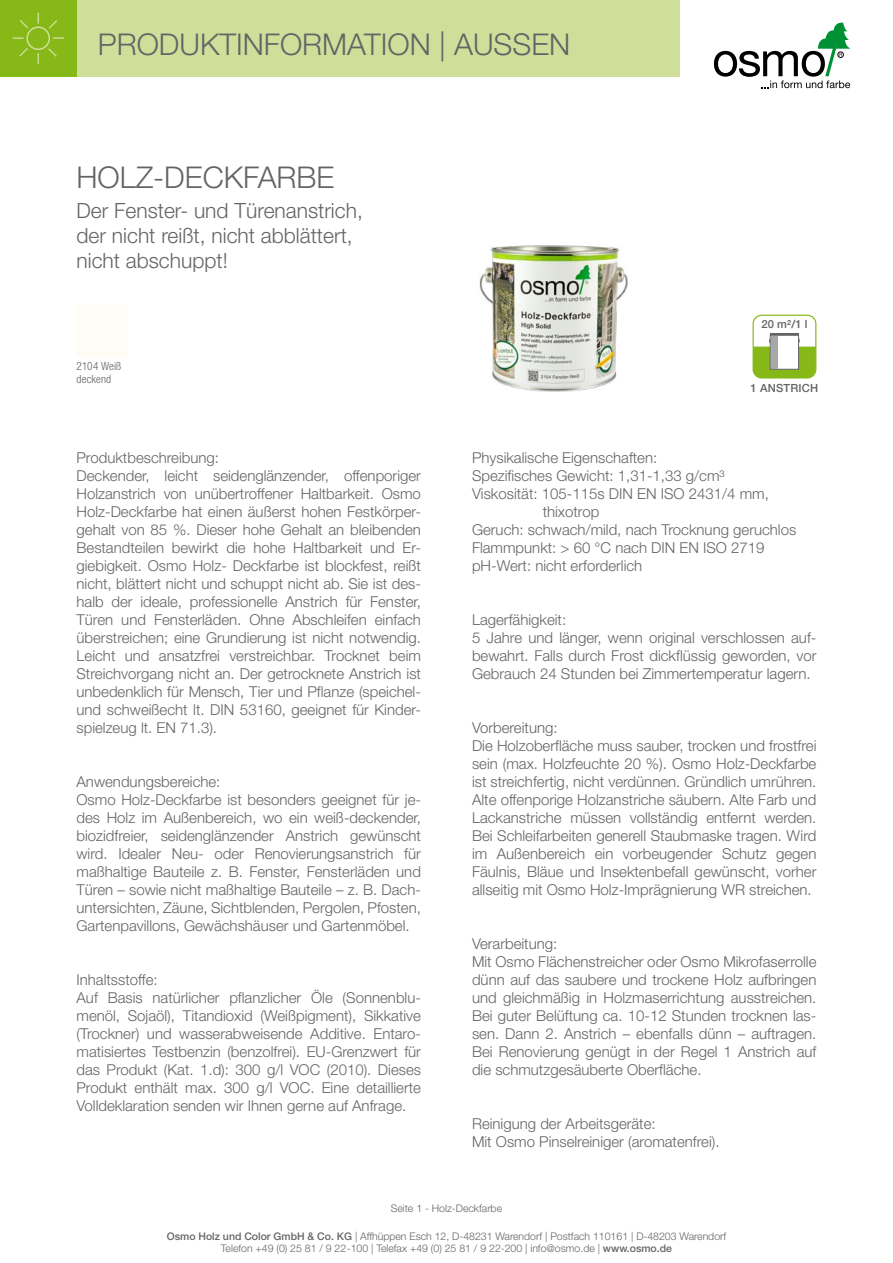
<style>
.page{position:relative;width:893px;height:1263px;background:#fff}
.page>*{position:absolute;margin:0;border:0;box-sizing:border-box;transform-origin:0 0}
.t1{font:300 30px "Helvetica Neue";color:#636466}
.t2{font:300 21px/25.2px "Helvetica Neue";color:#636466}
.t3{font:300 15px/18px "Helvetica Neue";color:#636466}
.t4{font:500 11.25px "Helvetica Neue";letter-spacing:.02em;color:#636466}
.t5{font:300 condensed 11.25px/13.5px "Helvetica Neue";letter-spacing:.01em;color:#636466}
.t6{font:300 10.5px/12.6px "Helvetica Neue";color:#636466;text-align:center}
.s1{font-weight:500}
</style>
<div class="page">
<div style="left:77px;top:0;width:603px;height:77px;background:#cfdf99"></div>
<svg style="left:714px;top:23px;width:136px;height:65px"></svg>
<div style="left:0;top:0;width:77px;height:77px;background:#86b818"></div>
<svg style="left:12px;top:12px;width:52px;height:52px"></svg>
<img style="left:479px;top:245px;width:149px;height:146px">
<div style="left:753px;top:315px;width:63px;height:63px;border:1px solid #86b818;border-radius:9px"></div>
<svg style="left:753px;top:333px;width:63px;height:45px"></svg>
<h1 class="t1" style="left:98px;top:26px;width:350px">PRODUKTINFORMATION |</h1>
<h1 class="t1" style="left:77px;top:159px;width:256px">HOLZ-DECKFARBE</h1>
<h2 class="t2" style="left:77px;top:197px;width:288px">Der Fenster- und Türenanstrich, der nicht reißt, nicht abblättert, nicht abschuppt!</h2>
<p class="t5" style="left:77px;top:359px;width:46px">2104 Weiß deckend</p>
<p class="t3" style="left:77px;top:448px;width:346px">Produktbeschreibung:<br>Deckender, leicht seidenglänzender, offenporiger Holzanstrich von unübertroffener Haltbarkeit. Osmo Holz-Deckfarbe hat einen äußerst hohen Festkörper&shy;gehalt von 85 %. Dieser hohe Gehalt an bleibenden Bestandteilen bewirkt die hohe Haltbarkeit und Er&shy;giebigkeit. Osmo Holz- Deckfarbe ist blockfest, reißt nicht, blättert nicht und schuppt nicht ab. Sie ist des&shy;halb der ideale, professionelle Anstrich für Fenster, Türen und Fensterläden. Ohne Abschleifen einfach überstreichen; eine Grundierung ist nicht notwendig.<br>Leicht und ansatzfrei verstreichbar. Trocknet beim Streichvorgang nicht an. Der getrocknete Anstrich ist unbedenklich für Mensch, Tier und Pflanze (speichel&shy;und schweißecht lt. DIN 53160, geeignet für Kinder&shy;spielzeug lt. EN 71.3).</p>
<p class="t3" style="left:77px;top:772px;width:346px">Anwendungsbereiche:<br>Osmo Holz-Deckfarbe ist besonders geeignet für je&shy;des Holz im Außenbereich, wo ein weiß-deckender, biozidfreier, seidenglänzender Anstrich gewünscht wird. Idealer Neu- oder Renovierungsanstrich für maßhaltige Bauteile z. B. Fenster, Fensterläden und Türen – sowie nicht maßhaltige Bauteile – z. B. Dach&shy;untersichten, Zäune, Sichtblenden, Pergolen, Pfosten, Gartenpavillons, Gewächshäuser und Gartenmöbel.</p>
<p class="t3" style="left:77px;top:970px;width:346px">Inhaltsstoffe:<br>Auf Basis natürlicher pflanzlicher Öle (Sonnenblu&shy;menöl, Sojaöl), Titandioxid (Weißpigment), Sikkative (Trockner) und wasserabweisende Additive. Entaro&shy;matisiertes Testbenzin (benzolfrei). EU-Grenzwert für das Produkt (Kat. 1.d): 300 g/l VOC (2010). Dieses Produkt enthält max. 300 g/l VOC. Eine detaillierte Volldeklaration senden wir Ihnen gerne auf Anfrage.</p>
<p class="t4" style="left:761px;top:318px;width:48px">20 m²/1 l</p>
<p class="t4" style="left:751px;top:381px;width:69px">1 ANSTRICH</p>
<p class="t3" style="left:472px;top:448px;width:187px">Physikalische Eigenschaften:</p>
<p class="t3" style="left:472px;top:466px;width:254px">Spezifisches Gewicht: 1,31-1,33 g/cm³</p>
<p class="t3" style="left:472px;top:484px;width:298px">Viskosität: 105-115s DIN EN ISO 2431/4 mm,</p>
<p class="t3" style="left:543px;top:502px;width:58px">thixotrop</p>
<p class="t3" style="left:472px;top:520px;width:326px">Geruch: schwach/mild, nach Trocknung geruchlos</p>
<p class="t3" style="left:472px;top:538px;width:294px">Flammpunkt: &gt; 60 °C nach DIN EN ISO 2719</p>
<p class="t3" style="left:472px;top:556px;width:172px">pH-Wert: nicht erforderlich</p>
<p class="t3" style="left:472px;top:610px;width:346px">Lagerfähigkeit:<br>5 Jahre und länger, wenn original verschlossen auf&shy;bewahrt. Falls durch Frost dickflüssig geworden, vor Gebrauch 24 Stunden bei Zimmertemperatur lagern.</p>
<p class="t3" style="left:472px;top:718px;width:346px">Vorbereitung:<br>Die Holzoberfläche muss sauber, trocken und frostfrei sein (max. Holzfeuchte 20 %). Osmo Holz-Deckfarbe ist streichfertig, nicht verdünnen. Gründlich umrühren.<br>Alte offenporige Holzanstriche säubern. Alte Farb und Lackanstriche müssen vollständig entfernt werden.<br>Bei Schleifarbeiten generell Staubmaske tragen. Wird im Außenbereich ein vorbeugender Schutz gegen Fäulnis, Bläue und Insektenbefall gewünscht, vorher allseitig mit Osmo Holz-Imprägnierung WR streichen.</p>
<p class="t3" style="left:472px;top:934px;width:346px">Verarbeitung:<br>Mit Osmo Flächenstreicher oder Osmo Mikrofaserrolle dünn auf das saubere und trockene Holz aufbringen und gleichmäßig in Holzmaserrichtung ausstreichen.<br>Bei guter Belüftung ca. 10-12 Stunden trocknen las&shy;sen. Dann 2. Anstrich – ebenfalls dünn – auftragen.<br>Bei Renovierung genügt in der Regel 1 Anstrich auf die schmutzgesäuberte Oberfläche.</p>
<p class="t3" style="left:472px;top:1114px;width:249px">Reinigung der Arbeitsgeräte:<br>Mit Osmo Pinselreiniger (aromatenfrei).</p>
<p class="t6" style="left:391px;top:1202px;width:113px">Seite 1 - Holz-Deckfarbe</p>
<p class="t6" style="left:167px;top:1229px;width:561px"><span class="s1">Osmo Holz und Color GmbH &amp; Co. KG</span> | Affhüppen Esch 12, D-48231 Warendorf | Postfach 110161 | D-48203 Warendorf<br>Telefon +49 (0) 25 81 / 9 22-100 | Telefax +49 (0) 25 81 / 9 22-200 | info@osmo.de | <span class="s1">www.osmo.de</span></p>
</div>
